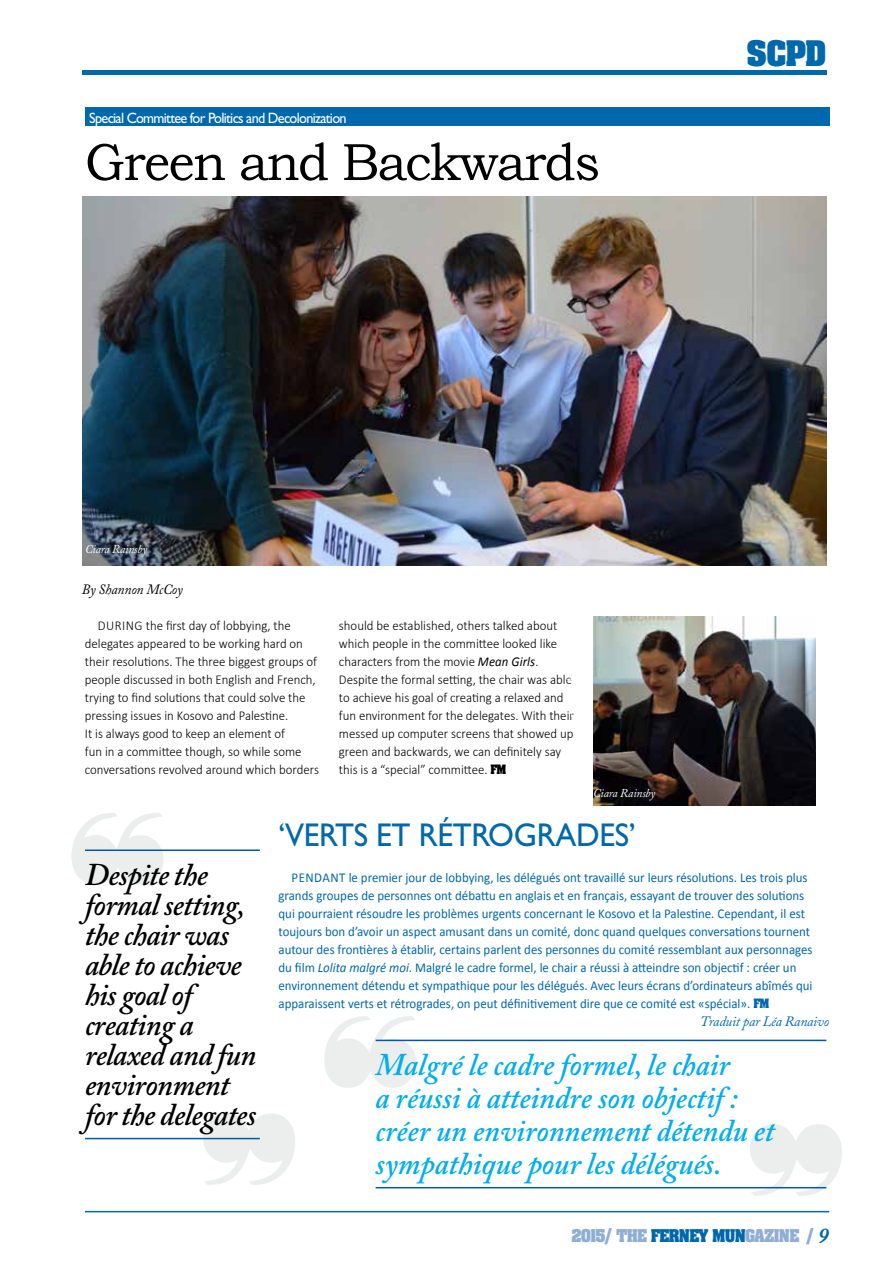
<style>
.page{position:relative;width:893px;height:1263px;background:#fff}
.page>*{position:absolute;margin:0;border:0;box-sizing:border-box;transform-origin:0 0}
.t1{font:52.5px "Bookman Old Style";letter-spacing:-.03em;color:#000;scale:.95 1}
.t2{font:33px "Gill Sans Std";letter-spacing:-.01em;color:#0068ac;scale:.95 1}
.t3{font:italic 600 31.5px/33px "Adobe Caslon Pro";color:#00aeef;scale:.95 1}
.t4{font:italic 600 31.5px/30px "Adobe Caslon Pro";letter-spacing:-.02em;color:#000;scale:.95 1}
.t5{font:700 30px "Aachen Std";color:#0068ac;scale:.95 1}
.t6{font:15px "Gill Sans Std";letter-spacing:-.05em;color:#fff;scale:.95 1}
.t7{font:700 15px "Aachen Std";letter-spacing:-.05em;color:#8faed6;scale:.95 1}
.t8{font:italic 14.25px "Adobe Caslon Pro";letter-spacing:-.01em;color:#0068ac;scale:.95 1}
.t9{font:italic 14.25px "Adobe Caslon Pro";letter-spacing:-.01em;color:#000;scale:.95 1}
.t10{font:13.5px/18px "Calibri";color:#0068ac;scale:.95 1}
.t11{font:300 13.5px/18px "Calibri";color:#000;scale:.95 1}
.t12{font:italic 12px "Adobe Caslon Pro";letter-spacing:-.01em;color:#fff;scale:.95 1}
.s1{font-weight:400;font-style:italic}
.s2{font-family:"Aachen Std";font-weight:700;font-size:10.95px}
.s3{font-style:italic}
.s4{color:#0068ac}
.s5{font-family:"Garamond Premr Pro Smbd It Capt";font-weight:400;font-size:22.5px;color:#0068ac}
</style>
<div class="page">
<hr style="left:85px;top:1211px;width:744px;height:1px;background:#0068ac">
<hr style="left:82px;top:71px;width:744px;height:4px;background:#0068ac">
<svg style="left:72px;top:813px;width:92px;height:71px"></svg>
<svg style="left:324px;top:1016px;width:92px;height:72px"></svg>
<svg style="left:203px;top:1113px;width:92px;height:72px"></svg>
<svg style="left:750px;top:1124px;width:92px;height:72px"></svg>
<hr style="left:85px;top:849px;width:175px;height:2px;background:#0058a9">
<hr style="left:85px;top:1138px;width:175px;height:1px;background:#0058a9">
<div style="left:85px;top:108px;width:744px;height:18px;background:#0068ac"></div>
<img style="left:593px;top:616px;width:223px;height:190px">
<img style="left:82px;top:197px;width:744px;height:369px">
<hr style="left:376px;top:1040px;width:450px;height:1px;background:#0058a9">
<hr style="left:376px;top:1187px;width:450px;height:1px;background:#0058a9">
<p class="t6" style="left:89px;top:109px;width:272px">Special Committee for Politics and Decolonization</p>
<h1 class="t1" style="left:85px;top:128px;width:544px">Green and Backwards</h1>
<p class="t12" style="left:85px;top:542px;width:67px">Ciara Rainsby</p>
<p class="t9" style="left:82px;top:581px;width:108px">By Shannon McCoy</p>
<p class="t11" style="left:85px;top:616px;width:248px;text-indent:13px">DURING the first day of lobbying, the delegates appeared to be working hard on their resolutions. The three biggest groups of people discussed in both English and French, trying to find solutions that could solve the pressing issues in Kosovo and Palestine.<br>It is always good to keep an element of<br>fun in a committee though, so while some conversations revolved around which borders</p>
<p class="t11" style="left:339px;top:616px;width:249px">should be established, others talked about which people in the committee looked like characters from the movie <span class="s1">Mean Girls</span>.<br>Despite the formal setting, the chair was able to achieve his goal of creating a relaxed and fun environment for the delegates. With their messed up computer screens that showed up green and backwards, we can definitely say this is a “special” committee. <span class="s2">FM</span></p>
<h3 class="t5" style="left:747px;top:31px;width:85px">SCPD</h3>
<h3 class="t4" style="left:85px;top:859px;width:182px">Despite the formal setting, the chair was able to achieve his goal of creating a relaxed and fun environment for the delegates</h3>
<p class="t12" style="left:593px;top:785px;width:67px">Ciara Rainsby</p>
<h2 class="t2" style="left:279px;top:816px;width:378px">‘VERTS ET RÉTROGRADES’</h2>
<p class="t10" style="left:278px;top:869px;width:564px;text-indent:13px">PENDANT le premier jour de lobbying, les délégués ont travaillé sur leurs résolutions. Les trois plus grands groupes de personnes ont débattu en anglais et en français, essayant de trouver des solutions qui pourraient résoudre les problèmes urgents concernant le Kosovo et la Palestine. Cependant, il est toujours bon d’avoir un aspect amusant dans un comité, donc quand quelques conversations tournent autour des frontières à établir, certains parlent des personnes du comité ressemblant aux personnages du film <span class="s3">Lolita malgré moi</span>. Malgré le cadre formel, le chair a réussi à atteindre son objectif : créer un environnement détendu et sympathique pour les délégués. Avec leurs écrans d’ordinateurs abîmés qui apparaissent verts et rétrogrades, on peut définitivement dire que ce comité est «spécial». <span class="s2">FM</span></p>
<p class="t8" style="left:700px;top:1012px;width:137px">Traduit par Léa Ranaivo</p>
<h3 class="t3" style="left:376px;top:1048px;width:421px">Malgré le cadre formel, le chair<br>a réussi à atteindre son objectif : créer un environnement détendu et sympathique pour les délégués.</h3>
<p class="t7" style="left:571px;top:1225px;width:273px">2015/ THE <span class="s4">FERNEY MUN</span>GAZINE / <span class="s5">9</span></p>
</div>
